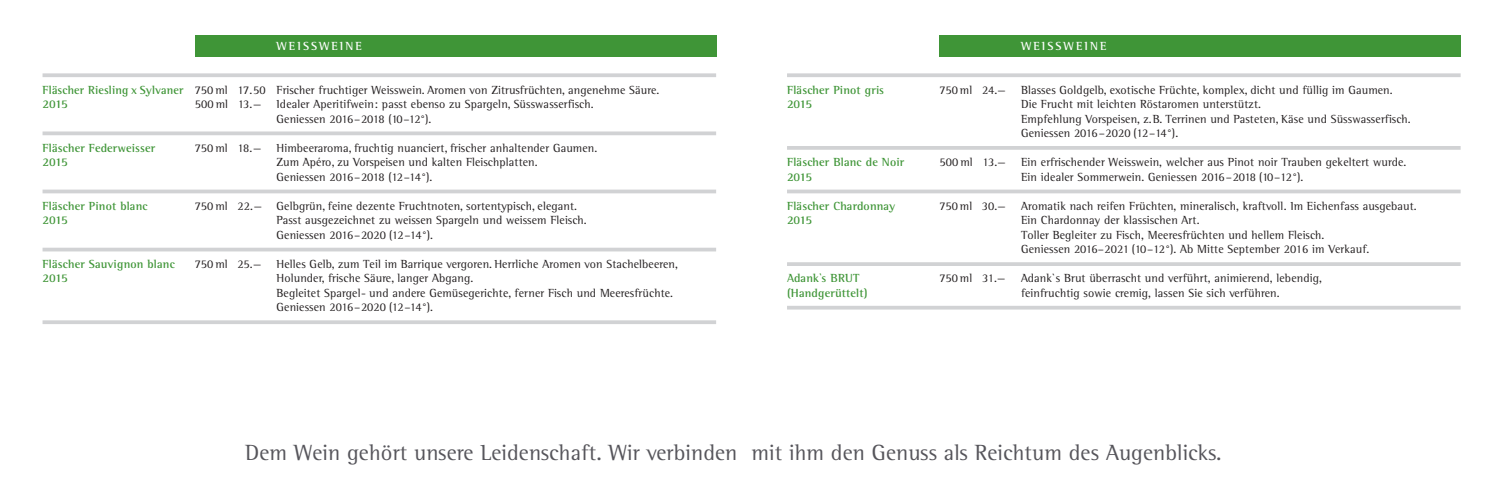
<style>
.page{position:relative;width:1489px;height:497px;background:#fff}
.page>*{position:absolute;margin:0;border:0;box-sizing:border-box;transform-origin:0 0}
.t1{font:22.5px "Rotis Semi Serif";letter-spacing:.005em;color:#56555b}
.t2{font:12px/14.5px "Rotis Semi Serif";letter-spacing:.01em;color:#231f20}
.t3{font:700 12px "Rotis Semi Serif";letter-spacing:.01em;color:#3f9537}
.t4{font:700 12px "Rotis Semi Serif";letter-spacing:.165em;color:#fff}
.s1{font-weight:700;color:#3f9537}
</style>
<div class="page">
<svg style="left:43px;top:73px;width:673px;height:4px;background:#d5d6d8"></svg>
<svg style="left:43px;top:131px;width:673px;height:4px;background:#d6d7d9"></svg>
<svg style="left:43px;top:189px;width:673px;height:4px;background:#d7d8da"></svg>
<svg style="left:43px;top:247px;width:673px;height:4px;fill:#d1d2d4"></svg>
<hr style="left:43px;top:320px;width:673px;height:3px;background:#d1d2d4">
<div style="left:195px;top:35px;width:521px;height:22px;background:#3f9537"></div>
<svg style="left:787px;top:73px;width:673px;height:4px;background:#d5d6d8"></svg>
<hr style="left:787px;top:146px;width:673px;height:3px;background:#d1d2d4">
<svg style="left:787px;top:189px;width:673px;height:4px;background:#d7d8da"></svg>
<hr style="left:787px;top:262px;width:673px;height:3px;background:#d1d2d4">
<hr style="left:787px;top:306px;width:673px;height:3px;background:#d1d2d4">
<div style="left:939px;top:35px;width:521px;height:22px;background:#3f9537"></div>
<p class="t4" style="left:276px;top:42px;width:87px">WEISSWEINE</p>
<p class="t2" style="left:43px;top:83px;width:618px"><span class="s1">Fläscher Riesling x Sylvaner</span> 750 ml 17.50 Frischer fruchtiger Weisswein. Aromen von Zitrusfrüchten, angenehme Säure.<br><span class="s1">2015</span></p>
<p class="t2" style="left:195px;top:98px;width:68px">500 ml 13.—</p>
<p class="t2" style="left:276px;top:98px;width:319px">Idealer Aperitifwein: passt ebenso zu Spargeln, Süsswasserfisch.<br>Geniessen 2016–2018 (10–12°).</p>
<p class="t3" style="left:43px;top:143px;width:114px">Fläscher Federweisser</p>
<p class="t2" style="left:195px;top:141px;width:68px">750 ml 18.—</p>
<p class="t2" style="left:276px;top:141px;width:322px">Himbeeraroma, fruchtig nuanciert, frischer anhaltender Gaumen.</p>
<p class="t3" style="left:43px;top:158px;width:27px">2015</p>
<p class="t2" style="left:276px;top:156px;width:263px">Zum Apéro, zu Vorspeisen und kalten Fleischplatten.<br>Geniessen 2016–2018 (12–14°).</p>
<p class="t3" style="left:43px;top:201px;width:107px">Fläscher Pinot blanc</p>
<p class="t2" style="left:195px;top:199px;width:383px">750 ml 22.— Gelbgrün, feine dezente Fruchtnoten, sortentypisch, elegant.</p>
<p class="t3" style="left:43px;top:216px;width:27px">2015</p>
<p class="t2" style="left:276px;top:214px;width:312px">Passt ausgezeichnet zu weissen Spargeln und weissem Fleisch.<br>Geniessen 2016–2020 (12–14°).</p>
<p class="t3" style="left:43px;top:259px;width:134px">Fläscher Sauvignon blanc</p>
<p class="t2" style="left:195px;top:257px;width:68px">750 ml 25.—</p>
<p class="t2" style="left:276px;top:257px;width:403px">Helles Gelb, zum Teil im Barrique vergoren. Herrliche Aromen von Stachelbeeren,</p>
<p class="t3" style="left:43px;top:274px;width:27px">2015</p>
<p class="t2" style="left:276px;top:272px;width:398px">Holunder, frische Säure, langer Abgang.<br>Begleitet Spargel- und andere Gemüsegerichte, ferner Fisch und Meeresfrüchte.<br>Geniessen 2016–2020 (12–14°).</p>
<p class="t4" style="left:1020px;top:42px;width:87px">WEISSWEINE</p>
<p class="t3" style="left:787px;top:85px;width:99px">Fläscher Pinot gris</p>
<p class="t2" style="left:939px;top:83px;width:68px">750 ml 24.—</p>
<p class="t2" style="left:1020px;top:83px;width:373px">Blasses Goldgelb, exotische Früchte, komplex, dicht und füllig im Gaumen.</p>
<p class="t3" style="left:787px;top:100px;width:27px">2015</p>
<p class="t2" style="left:1020px;top:98px;width:391px">Die Frucht mit leichten Röstaromen unterstützt.<br>Empfehlung Vorspeisen, z.B. Terrinen und Pasteten, Käse und Süsswasserfisch.<br>Geniessen 2016–2020 (12–14°).</p>
<p class="t3" style="left:787px;top:158px;width:119px">Fläscher Blanc de Noir</p>
<p class="t2" style="left:939px;top:156px;width:68px">500 ml 13.—</p>
<p class="t2" style="left:1020px;top:156px;width:387px">Ein erfrischender Weisswein, welcher aus Pinot noir Trauben gekeltert wurde.</p>
<p class="t3" style="left:787px;top:172px;width:27px">2015</p>
<p class="t2" style="left:1020px;top:170px;width:284px">Ein idealer Sommerwein. Geniessen 2016–2018 (10–12°).</p>
<p class="t3" style="left:787px;top:201px;width:110px">Fläscher Chardonnay</p>
<p class="t2" style="left:939px;top:199px;width:68px">750 ml 30.—</p>
<p class="t2" style="left:1020px;top:199px;width:397px">Aromatik nach reifen Früchten, mineralisch, kraftvoll. Im Eichenfass ausgebaut.</p>
<p class="t3" style="left:787px;top:216px;width:27px">2015</p>
<p class="t2" style="left:1020px;top:214px;width:350px">Ein Chardonnay der klassischen Art.<br>Toller Begleiter zu Fisch, Meeresfrüchten und hellem Fleisch.<br>Geniessen 2016–2021 (10–12°). Ab Mitte September 2016 im Verkauf.</p>
<p class="t3" style="left:787px;top:274px;width:74px">Adank`s BRUT</p>
<p class="t2" style="left:939px;top:272px;width:67px">750 ml 31.—</p>
<p class="t2" style="left:1020px;top:272px;width:302px">Adank`s Brut überrascht und verführt, animierend, lebendig,</p>
<p class="t3" style="left:787px;top:288px;width:82px">(Handgerüttelt)</p>
<p class="t2" style="left:1020px;top:286px;width:260px">feinfruchtig sowie cremig, lassen Sie sich verführen.</p>
<h1 class="t1" style="left:245px;top:444px;width:977px">Dem Wein gehört unsere Leidenschaft. Wir verbinden mit ihm den Genuss als Reichtum des Augenblicks.</h1>
</div>
